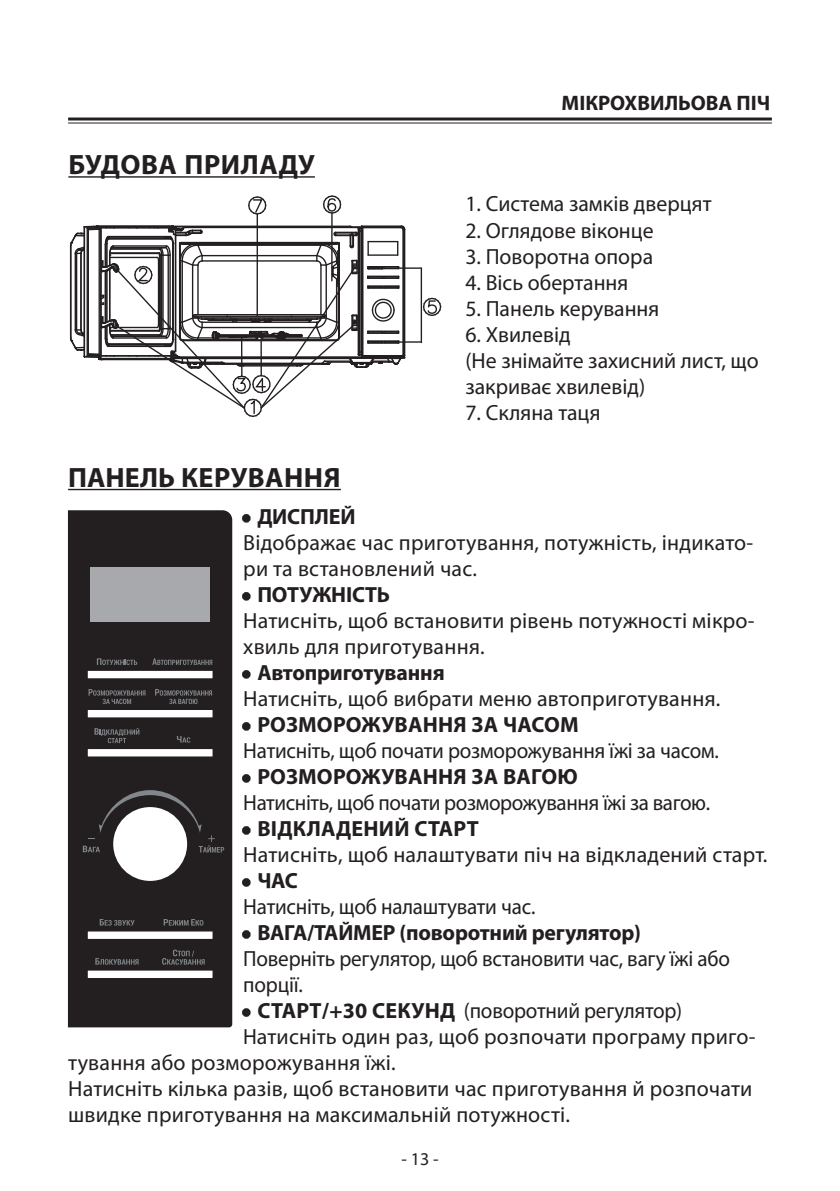
<style>
.page{position:relative;width:840px;height:1191px;background:#fff}
.page>*{position:absolute;margin:0;border:0;box-sizing:border-box;transform-origin:0 0}
.t1{font:700 28px "Myriad Pro";letter-spacing:.02em;color:#231f20}
.t2{font:22px/26px "Myriad Pro";letter-spacing:.005em;color:#231f20}
.t3{font:22px/26px "Myriad Pro";letter-spacing:-.02em;color:#231f20}
.t4{font:22px "Myriad Pro";letter-spacing:.005em;color:#231f20;scale:.96 1}
.t5{font:700 21px "Myriad Pro";color:#231f20}
.t6{font:18px "Myriad Pro";color:#231f20}
.s1{font-weight:700}
</style>
<div class="page">
<hr style="left:68px;top:117px;width:703px;height:3px;background:#231f20">
<hr style="left:68px;top:122px;width:703px;height:1px;background:#231f20">
<hr style="left:68px;top:176px;width:247px;height:2px;background:#231f20">
<hr style="left:68px;top:489px;width:273px;height:1px;background:#231f20">
<div style="left:242px;top:514px;width:8px;height:8px;border:4px solid #231f20;border-radius:50%"></div>
<div style="left:242px;top:592px;width:8px;height:8px;border:4px solid #231f20;border-radius:50%"></div>
<div style="left:242px;top:670px;width:8px;height:8px;border:4px solid #231f20;border-radius:50%"></div>
<div style="left:242px;top:722px;width:8px;height:8px;border:4px solid #231f20;border-radius:50%"></div>
<div style="left:242px;top:774px;width:8px;height:8px;border:4px solid #231f20;border-radius:50%"></div>
<div style="left:242px;top:826px;width:8px;height:8px;border:4px solid #231f20;border-radius:50%"></div>
<div style="left:242px;top:878px;width:8px;height:8px;border:4px solid #231f20;border-radius:50%"></div>
<div style="left:242px;top:930px;width:8px;height:8px;border:4px solid #231f20;border-radius:50%"></div>
<div style="left:242px;top:1008px;width:8px;height:8px;border:4px solid #231f20;border-radius:50%"></div>
<hr style="left:256px;top:214px;width:2px;height:102px;background:#231f20">
<hr style="left:331px;top:213px;width:1px;height:68px;background:#231f20">
<svg style="left:323px;top:195px;width:19px;height:20px"></svg>
<svg style="left:248px;top:196px;width:19px;height:19px"></svg>
<hr style="left:399px;top:267px;width:22px;height:2px;background:#231f20">
<svg style="left:422px;top:297px;width:20px;height:20px"></svg>
<hr style="left:420px;top:268px;width:2px;height:74px;background:#231f20">
<svg style="left:69px;top:224px;width:337px;height:193px"></svg>
<hr style="left:399px;top:341px;width:22px;height:2px;background:#231f20">
<div style="left:68px;top:510px;width:164px;height:517px;background:#231f20"></div>
<svg style="left:88px;top:671px;width:124px;height:7px"></svg>
<svg style="left:88px;top:710px;width:124px;height:7px"></svg>
<svg style="left:88px;top:749px;width:124px;height:7px"></svg>
<svg style="left:88px;top:970px;width:124px;height:8px"></svg>
<svg style="left:88px;top:931px;width:124px;height:8px"></svg>
<div style="left:90px;top:567px;width:120px;height:54px;background:#a8a9ad"></div>
<svg style="left:97px;top:658px;width:40px;height:7px"></svg>
<svg style="left:88px;top:689px;width:57px;height:15px"></svg>
<svg style="left:94px;top:728px;width:45px;height:15px"></svg>
<svg style="left:100px;top:919px;width:34px;height:6px"></svg>
<svg style="left:95px;top:958px;width:43px;height:6px"></svg>
<svg style="left:155px;top:689px;width:57px;height:15px"></svg>
<svg style="left:152px;top:658px;width:60px;height:7px"></svg>
<svg style="left:83px;top:790px;width:141px;height:90px"></svg>
<svg style="left:177px;top:736px;width:13px;height:6px"></svg>
<svg style="left:163px;top:919px;width:40px;height:6px"></svg>
<svg style="left:162px;top:949px;width:42px;height:15px"></svg>
<p class="t1" style="left:68px;top:146px;width:247px">БУДОВА ПРИЛАДУ</p>
<p class="t5" style="left:561px;top:89px;width:210px">МІКРОХВИЛЬОВА ПІЧ</p>
<p class="t2" style="left:465px;top:191px;width:248px">1. Система замків дверцят</p>
<p class="t2" style="left:465px;top:217px;width:190px">2. Оглядове віконце</p>
<p class="t2" style="left:465px;top:243px;width:189px">3. Поворотна опора</p>
<p class="t2" style="left:465px;top:269px;width:164px">4. Вісь обертання</p>
<p class="t2" style="left:465px;top:295px;width:195px">5. Панель керування</p>
<p class="t2" style="left:465px;top:321px;width:295px">6. Хвилевід<br>(Не знімайте захисний лист, що закриває хвилевід)</p>
<p class="t2" style="left:465px;top:399px;width:137px">7. Скляна таця</p>
<p class="t1" style="left:68px;top:459px;width:274px">ПАНЕЛЬ КЕРУВАННЯ</p>
<p class="t2" style="left:243px;top:503px;width:511px">• <span class="s1">ДИСПЛЕЙ<br></span>Відображає час приготування, потужність, індикато&shy;ри та встановлений час.</p>
<p class="t2" style="left:243px;top:581px;width:512px">• <span class="s1">ПОТУЖНІСТЬ<br></span>Натисніть, щоб встановити рівень потужності мікро&shy;хвиль для приготування.</p>
<p class="t2" style="left:243px;top:659px;width:478px">• <span class="s1">Автоприготування<br></span>Натисніть, щоб вибрати меню автоприготування.</p>
<p class="t2" style="left:243px;top:711px;width:477px">• <span class="s1">РОЗМОРОЖУВАННЯ ЗА ЧАСОМ<br></span>Натисніть, щоб почати розморожування їжі за часом.</p>
<p class="t3" style="left:243px;top:763px;width:468px">• <span class="s1">РОЗМОРОЖУВАННЯ ЗА ВАГОЮ<br></span>Натисніть, щоб почати розморожування їжі за вагою.</p>
<p class="t2" style="left:243px;top:815px;width:525px">• <span class="s1">ВІДКЛАДЕНИЙ СТАРТ<br></span>Натисніть, щоб налаштувати піч на відкладений старт.</p>
<p class="t2" style="left:243px;top:867px;width:293px">• <span class="s1">ЧАС<br></span>Натисніть, щоб налаштувати час.</p>
<p class="t2" style="left:243px;top:919px;width:488px">• <span class="s1">ВАГА/ТАЙМЕР (поворотний регулятор)<br></span>Поверніть регулятор, щоб встановити час, вагу їжі або порції.</p>
<p class="t2" style="left:243px;top:997px;width:440px">• <span class="s1">СТАРТ/+30 СЕКУНД</span> (поворотний регулятор)</p>
<p class="t4" style="left:243px;top:1023px;width:534px">Натисніть один раз, щоб розпочати програму приго-</p>
<p class="t2" style="left:68px;top:1049px;width:329px">тування або розморожування їжі.</p>
<p class="t2" style="left:68px;top:1075px;width:685px">Натисніть кілька разів, щоб встановити час приготування й розпочати</p>
<p class="t2" style="left:68px;top:1101px;width:503px">швидке приготування на максимальній потужності.</p>
<p class="t6" style="left:401px;top:1147px;width:39px">- 13 -</p>
</div>
